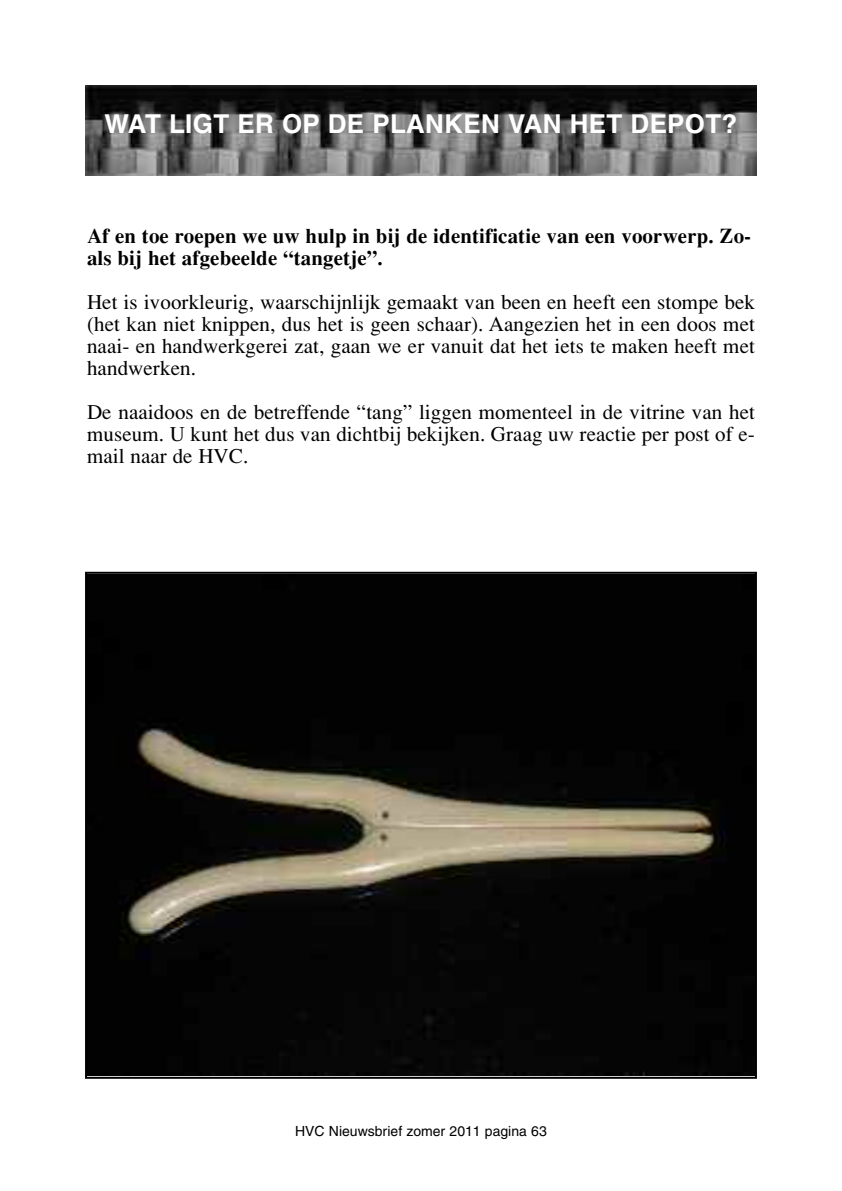
<style>
.page{position:relative;width:842px;height:1191px;background:#fff}
.page>*{position:absolute;margin:0;border:0;box-sizing:border-box;transform-origin:0 0}
.t1{font:700 26px "Helvetica";letter-spacing:.01em;color:#fff}
.t2{font:21px/22px "Times";letter-spacing:.005em;color:#000;text-align:justify}
.t3{font:700 21px/22px "Times";letter-spacing:.005em;color:#000}
.t4{font:14px "Helvetica";color:#000}
</style>
<div class="page">
<img style="left:88px;top:575px;width:666px;height:500px">
<div style="left:85px;top:572px;width:672px;height:506px;border:2px solid #000"></div>
<img style="left:85px;top:86px;width:672px;height:90px">
<p class="t1" style="left:104px;top:114px;width:634px">WAT LIGT ER OP DE PLANKEN VAN HET DEPOT?</p>
<p class="t3" style="left:87px;top:225px;width:666px">Af en toe roepen we uw hulp in bij de identificatie van een voorwerp. Zo&shy;als bij het afgebeelde “tangetje”.</p>
<p class="t2" style="left:87px;top:291px;width:669px">Het is ivoorkleurig, waarschijnlijk gemaakt van been en heeft een stompe bek (het kan niet knippen, dus het is geen schaar). Aangezien het in een doos met naai- en handwerkgerei zat, gaan we er vanuit dat het iets te maken heeft met handwerken.</p>
<p class="t2" style="left:87px;top:401px;width:669px">De naaidoos en de betreffende “tang” liggen momenteel in de vitrine van het museum. U kunt het dus van dichtbij bekijken. Graag uw reactie per post of e&shy;mail naar de HVC.</p>
<p class="t4" style="left:295px;top:1125px;width:253px">HVC Nieuwsbrief zomer 2011 pagina 63</p>
</div>
